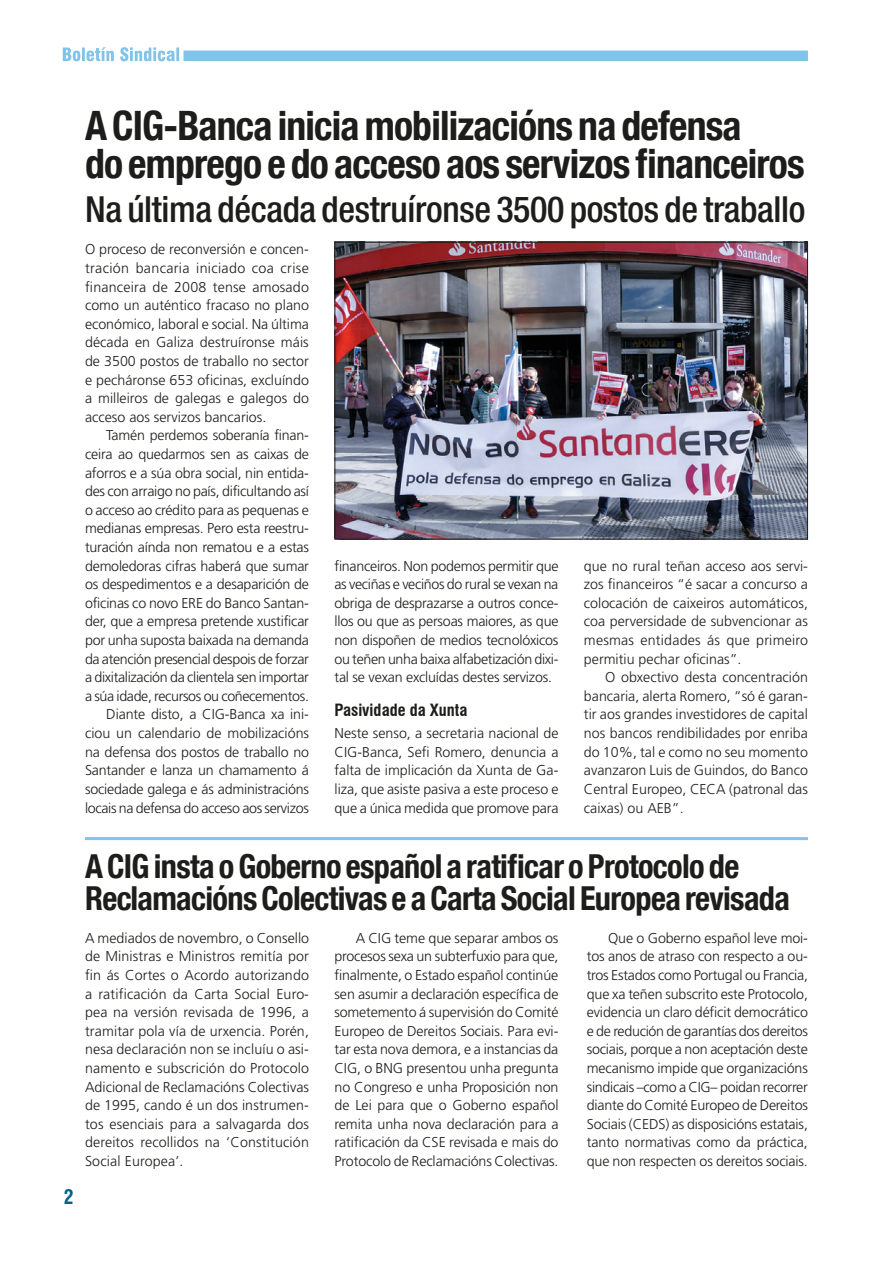
<style>
.page{position:relative;width:893px;height:1263px;background:#fff}
.page>*{position:absolute;margin:0;border:0;box-sizing:border-box;transform-origin:0 0}
.Título_28{font:700 condensed 40.5px/37.5px "Helvetica Neue LT Com";letter-spacing:-.02em;color:#1d1d1b}
.Subtítulo{font:500 condensed 36px "Helvetica Neue LT Com";letter-spacing:-.01em;color:#1d1d1b}
.Título_28-2{font:700 condensed 33px/31.7px "Helvetica Neue LT Com";letter-spacing:-.02em;color:#1d1d1b}
.t1{font:700 condensed 19.5px "Swiss 721 BT";color:#00628e}
.Ladillo{font:700 condensed 16.5px "Swiss 721 BT";color:#1d1d1b}
._0{font:300 14.25px/18.6px "Frutiger LT Std";letter-spacing:-.015em;color:#1d1d1b;text-align:justify}
._0_-_Sen{font:300 14.25px/18.6px "Frutiger LT Std";color:#1d1d1b;text-align:justify}
</style>
<div class="page">
<div style="left:183px;top:51px;width:625px;height:10px;background:#81c4e9"></div>
<svg style="left:63px;top:47px;width:116px;height:14px"></svg>
<img style="left:336px;top:244px;width:470px;height:293px">
<div style="left:334px;top:242px;width:474px;height:297px;border:1px solid #1d1d1b"></div>
<hr style="left:85px;top:837px;width:723px;height:3px;background:#81c4e9">
<p class="Título_28" style="left:85px;top:107px;width:721px">A CIG-Banca inicia mobilizacións na defensa<br>do emprego e do acceso aos servizos financeiros</p>
<p class="Subtítulo" style="left:85px;top:188px;width:722px">Na última década destruíronse 3500 postos de traballo</p>
<p class="_0_-_Sen" style="left:85px;top:240px;width:226px">O proceso de reconversión e concen&shy;tración bancaria iniciado coa crise financeira de 2008 tense amosado como un auténtico fracaso no plano económico, laboral e social. Na última década en Galiza destruíronse máis de 3500 postos de traballo no sector e pecháronse 653 oficinas, excluíndo a milleiros de galegas e galegos do acceso aos servizos bancarios.</p>
<p class="_0" style="left:85px;top:426px;width:226px;text-indent:21px">Tamén perdemos soberanía finan&shy;ceira ao quedarmos sen as caixas de aforros e a súa obra social, nin entida&shy;des con arraigo no país, dificultando así o acceso ao crédito para as pequenas e medianas empresas. Pero esta reestru&shy;turación aínda non rematou e a estas demoledoras cifras haberá que sumar os despedimentos e a desaparición de oficinas co novo ERE do Banco Santan&shy;der, que a empresa pretende xustificar por unha suposta baixada na demanda da atención presencial despois de forzar a dixitalización da clientela sen importar a súa idade, recursos ou coñecementos.</p>
<p class="_0" style="left:85px;top:705px;width:226px;text-indent:21px">Diante disto, a CIG-Banca xa ini&shy;ciou un calendario de mobilizacións na defensa dos postos de traballo no Santander e lanza un chamamento á sociedade galega e ás administracións locais na defensa do acceso aos servizos</p>
<p class="_0" style="left:334px;top:557px;width:226px">financeiros. Non podemos permitir que as veciñas e veciños do rural se vexan na obriga de desprazarse a outros conce&shy;llos ou que as persoas maiores, as que non dispoñen de medios tecnolóxicos ou teñen unha baixa alfabetización dixi&shy;tal se vexan excluídas destes servizos.</p>
<p class="Ladillo" style="left:334px;top:701px;width:134px">Pasividade da Xunta</p>
<p class="_0_-_Sen" style="left:334px;top:724px;width:226px">Neste senso, a secretaria nacional de CIG-Banca, Sefi Romero, denuncia a falta de implicación da Xunta de Ga&shy;liza, que asiste pasiva a este proceso e que a única medida que promove para</p>
<p class="_0_-_Sen" style="left:584px;top:557px;width:226px">que no rural teñan acceso aos servi&shy;zos financeiros “é sacar a concurso a colocación de caixeiros automáticos, coa perversidade de subvencionar as mesmas entidades ás que primeiro permitiu pechar oficinas”.</p>
<p class="_0" style="left:584px;top:668px;width:225px;text-indent:21px">O obxectivo desta concentración bancaria, alerta Romero, “só é garan&shy;tir aos grandes investidores de capital nos bancos rendibilidades por enriba do 10%, tal e como no seu momento avanzaron Luis de Guindos, do Banco Central Europeo, CECA (patronal das caixas) ou AEB”.</p>
<h3 class="t1" style="left:64px;top:1186px;width:11px">2</h3>
<p class="Título_28-2" style="left:85px;top:851px;width:706px">A CIG insta o Goberno español a ratificar o Protocolo de<br>Reclamacións Colectivas e a Carta Social Europea revisada</p>
<p class="_0_-_Sen" style="left:85px;top:929px;width:226px">A mediados de novembro, o Consello de Ministras e Ministros remitía por fin ás Cortes o Acordo autorizando a ratificación da Carta Social Euro&shy;pea na versión revisada de 1996, a tramitar pola vía de urxencia. Porén, nesa declaración non se incluíu o asi&shy;namento e subscrición do Protocolo Adicional de Reclamacións Colectivas de 1995, cando é un dos instrumen&shy;tos esenciais para a salvagarda dos dereitos recollidos na ‘Constitución Social Europea’.</p>
<p class="_0" style="left:334px;top:929px;width:226px;text-indent:21px">A CIG teme que separar ambos os procesos sexa un subterfuxio para que, finalmente, o Estado español continúe sen asumir a declaración específica de sometemento á supervisión do Comité Europeo de Dereitos Sociais. Para evi&shy;tar esta nova demora, e a instancias da CIG, o BNG presentou unha pregunta no Congreso e unha Proposición non de Lei para que o Goberno español remita unha nova declaración para a ratificación da CSE revisada e mais do Protocolo de Reclamacións Colectivas.</p>
<p class="_0" style="left:587px;top:929px;width:223px;text-indent:21px">Que o Goberno español leve moi&shy;tos anos de atraso con respecto a ou&shy;tros Estados como Portugal ou Francia, que xa teñen subscrito este Protocolo, evidencia un claro déficit democrático e de redución de garantías dos dereitos sociais, porque a non aceptación deste mecanismo impide que organizacións sindicais –como a CIG– poidan recorrer diante do Comité Europeo de Dereitos Sociais (CEDS) as disposicións estatais, tanto normativas como da práctica, que non respecten os dereitos sociais.</p>
</div>
